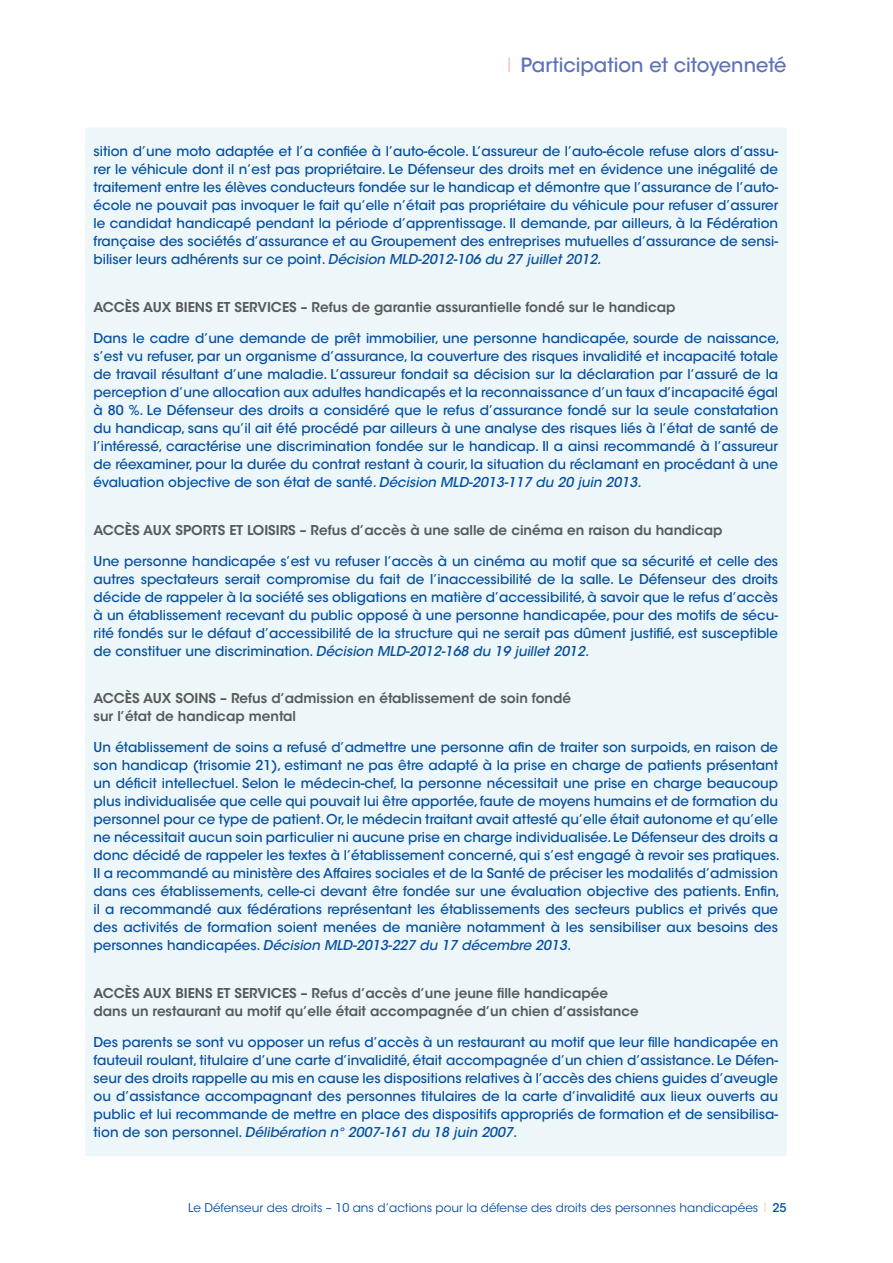
<style>
.page{position:relative;width:893px;height:1263px;background:#fff}
.page>*{position:absolute;margin:0;border:0;box-sizing:border-box;transform-origin:0 0}
.t1{font:500 19.5px "ITC Avant Garde Std";color:#5d73b7}
.t2{font:500 13.5px/18px "ITC Avant Garde Std";color:#034ea2;text-align:justify}
.t3{font:600 13.5px/18px "ITC Avant Garde Std";color:#58595b}
.t4{font:12px "ITC Avant Garde Std";color:#034ea2}
.s1{font-weight:200;color:#f37153}
.s2{font-style:italic}
.s3{font-weight:500}
</style>
<div class="page">
<div style="left:85px;top:128px;width:702px;height:1028px;background:#edf7fa"></div>
<h1 class="t1" style="left:508px;top:53px;width:281px"><span class="s1">I</span> Participation et citoyenneté</h1>
<p class="t2" style="left:94px;top:143px;width:686px">sition d’une moto adaptée et l’a confiée à l’auto-école. L’assureur de l’auto-école refuse alors d’assu&shy;rer le véhicule dont il n’est pas propriétaire. Le Défenseur des droits met en évidence une inégalité de traitement entre les élèves conducteurs fondée sur le handicap et démontre que l’assurance de l’auto&shy;école ne pouvait pas invoquer le fait qu’elle n’était pas propriétaire du véhicule pour refuser d’assurer le candidat handicapé pendant la période d’apprentissage. Il demande, par ailleurs, à la Fédération française des sociétés d’assurance et au Groupement des entreprises mutuelles d’assurance de sensi&shy;biliser leurs adhérents sur ce point. <span class="s2">Décision MLD-2012-106 du 27 juillet 2012.</span></p>
<p class="t3" style="left:94px;top:298px;width:583px">ACCÈS AUX BIENS ET SERVICES – Refus de garantie assurantielle fondé sur le handicap</p>
<p class="t2" style="left:94px;top:329px;width:688px;text-align:left">Dans le cadre d’une demande de prêt immobilier, une personne handicapée, sourde de naissance, s’est vu refuser, par un organisme d’assurance, la couverture des risques invalidité et incapacité totale de travail résultant d’une maladie. L’assureur fondait sa décision sur la déclaration par l’assuré de la perception d’une allocation aux adultes handicapés et la reconnaissance d’un taux d’incapacité égal à 80 %. Le Défenseur des droits a considéré que le refus d’assurance fondé sur la seule constatation du handicap, sans qu’il ait été procédé par ailleurs à une analyse des risques liés à l’état de santé de l’intéressé, caractérise une discrimination fondée sur le handicap. Il a ainsi recommandé à l’assureur de réexaminer, pour la durée du contrat restant à courir, la situation du réclamant en procédant à une évaluation objective de son état de santé. <span class="s2">Décision MLD-2013-117 du 20 juin 2013.</span></p>
<p class="t3" style="left:94px;top:521px;width:630px">ACCÈS AUX SPORTS ET LOISIRS – Refus d’accès à une salle de cinéma en raison du handicap</p>
<p class="t2" style="left:94px;top:552px;width:686px">Une personne handicapée s’est vu refuser l’accès à un cinéma au motif que sa sécurité et celle des autres spectateurs serait compromise du fait de l’inaccessibilité de la salle. Le Défenseur des droits décide de rappeler à la société ses obligations en matière d’accessibilité, à savoir que le refus d’accès à un établissement recevant du public opposé à une personne handicapée, pour des motifs de sécu&shy;rité fondés sur le défaut d’accessibilité de la structure qui ne serait pas dûment justifié, est susceptible de constituer une discrimination. <span class="s2">Décision MLD-2012-168 du 19 juillet 2012.</span></p>
<p class="t3" style="left:94px;top:689px;width:479px">ACCÈS AUX SOINS – Refus d’admission en établissement de soin fondé sur l’état de handicap mental</p>
<p class="t2" style="left:94px;top:738px;width:688px;text-align:left">Un établissement de soins a refusé d’admettre une personne afin de traiter son surpoids, en raison de son handicap (trisomie 21), estimant ne pas être adapté à la prise en charge de patients présentant un déficit intellectuel. Selon le médecin-chef, la personne nécessitait une prise en charge beaucoup plus individualisée que celle qui pouvait lui être apportée, faute de moyens humains et de formation du personnel pour ce type de patient. Or, le médecin traitant avait attesté qu’elle était autonome et qu’elle ne nécessitait aucun soin particulier ni aucune prise en charge individualisée. Le Défenseur des droits a donc décidé de rappeler les textes à l’établissement concerné, qui s’est engagé à revoir ses pratiques.<br>Il a recommandé au ministère des Affaires sociales et de la Santé de préciser les modalités d’admission dans ces établissements, celle-ci devant être fondée sur une évaluation objective des patients. Enfin, il a recommandé aux fédérations représentant les établissements des secteurs publics et privés que des activités de formation soient menées de manière notamment à les sensibiliser aux besoins des personnes handicapées. <span class="s2">Décision MLD-2013-227 du 17 décembre 2013.</span></p>
<p class="t3" style="left:94px;top:984px;width:547px">ACCÈS AUX BIENS ET SERVICES – Refus d’accès d’une jeune fille handicapée dans un restaurant au motif qu’elle était accompagnée d’un chien d’assistance</p>
<p class="t2" style="left:94px;top:1033px;width:686px">Des parents se sont vu opposer un refus d’accès à un restaurant au motif que leur fille handicapée en fauteuil roulant, titulaire d’une carte d’invalidité, était accompagnée d’un chien d’assistance. Le Défen&shy;seur des droits rappelle au mis en cause les dispositions relatives à l’accès des chiens guides d’aveugle ou d’assistance accompagnant des personnes titulaires de la carte d’invalidité aux lieux ouverts au public et lui recommande de mettre en place des dispositifs appropriés de formation et de sensibilisa&shy;tion de son personnel. <span class="s2">Délibération n° 2007-161 du 18 juin 2007.</span></p>
<p class="t4" style="left:188px;top:1201px;width:600px">Le Défenseur des droits – 10 ans d’actions pour la défense des droits des personnes handicapées <span class="s1">I</span> <span class="s3">25</span></p>
</div>
